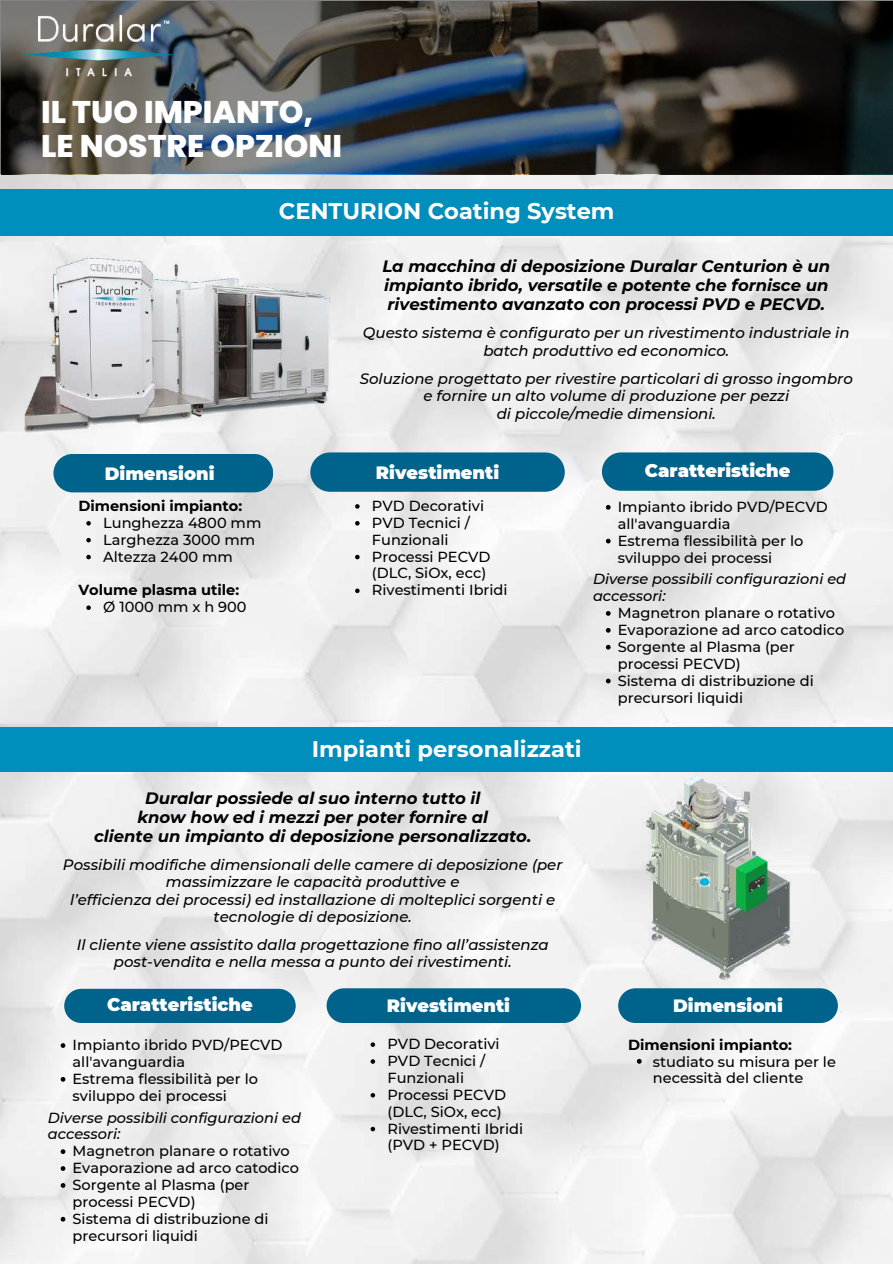
<style>
.page{position:relative;width:893px;height:1264px;background:#fff}
.page>*{position:absolute;margin:0;border:0;box-sizing:border-box;transform-origin:0 0}
.t1{font:800 31.35px/33.8px "Poppins";color:#fff}
.t2{font:700 22.5px "Montserrat";color:#fff}
.t3{font:900 17.85px "Montserrat";color:#fff}
.t4{font:italic 700 16.5px/18.9px "Montserrat";color:#000;text-align:justify}
.t5{font:italic 500 15px/17.2px "Montserrat";color:#000;text-align:center}
.t6{font:500 14.55px/17px "Montserrat";color:#000}
.t7{font:italic 500 14.55px/17px "Montserrat";color:#000}
.t8{font:700 14.55px "Montserrat";color:#000}
</style>
<div class="page">
<img style="left:0;top:173px;width:892px;height:1090px">
<div style="left:0;top:189px;width:892px;height:46px;background:#008ebc"></div>
<svg style="left:0;top:0;width:892px;height:173px;background:#3e4244"></svg>
<img style="left:18px;top:14px;width:162px;height:65px">
<img style="left:2px;top:226px;width:348px;height:220px;border-radius:19px">
<div style="left:0;top:727px;width:892px;height:45px;background:#008ebc"></div>
<div style="left:310px;top:452px;width:254px;height:40px;background:#00638c;border-radius:20px"></div>
<div style="left:602px;top:452px;width:231px;height:39px;background:#00638c;border-radius:19px"></div>
<div style="left:53px;top:454px;width:220px;height:38px;background:#00638c;border-radius:19px"></div>
<img style="left:521px;top:772px;width:371px;height:278px">
<div style="left:326px;top:988px;width:255px;height:35px;background:#00638c;border-radius:17px"></div>
<div style="left:64px;top:988px;width:231px;height:35px;background:#00638c;border-radius:17px"></div>
<div style="left:618px;top:988px;width:219px;height:35px;background:#00638c;border-radius:17px"></div>
<svg style="left:355px;top:504px;width:4px;height:4px"></svg>
<svg style="left:355px;top:521px;width:4px;height:4px"></svg>
<svg style="left:355px;top:555px;width:4px;height:4px"></svg>
<svg style="left:355px;top:588px;width:4px;height:5px"></svg>
<svg style="left:606px;top:505px;width:4px;height:4px"></svg>
<svg style="left:606px;top:538px;width:4px;height:5px"></svg>
<svg style="left:606px;top:611px;width:4px;height:4px"></svg>
<svg style="left:606px;top:628px;width:4px;height:4px"></svg>
<svg style="left:606px;top:645px;width:4px;height:4px"></svg>
<svg style="left:606px;top:678px;width:4px;height:5px"></svg>
<svg style="left:86px;top:521px;width:5px;height:4px"></svg>
<svg style="left:86px;top:538px;width:5px;height:4px"></svg>
<svg style="left:86px;top:555px;width:5px;height:4px"></svg>
<svg style="left:86px;top:605px;width:5px;height:5px"></svg>
<svg style="left:370px;top:1042px;width:5px;height:4px"></svg>
<svg style="left:370px;top:1059px;width:5px;height:4px"></svg>
<svg style="left:370px;top:1092px;width:5px;height:5px"></svg>
<svg style="left:370px;top:1126px;width:5px;height:5px"></svg>
<svg style="left:636px;top:1058px;width:5px;height:5px"></svg>
<svg style="left:61px;top:1043px;width:4px;height:4px"></svg>
<svg style="left:61px;top:1076px;width:4px;height:5px"></svg>
<svg style="left:61px;top:1149px;width:4px;height:4px"></svg>
<svg style="left:61px;top:1166px;width:4px;height:4px"></svg>
<svg style="left:61px;top:1182px;width:4px;height:5px"></svg>
<svg style="left:61px;top:1216px;width:4px;height:5px"></svg>
<h1 class="t1" style="left:41px;top:95px;width:302px">IL TUO IMPIANTO,<br>LE NOSTRE OPZIONI</h1>
<h2 class="t2" style="left:279px;top:197px;width:337px">CENTURION Coating System</h2>
<p class="t3" style="left:105px;top:463px;width:111px">Dimensioni</p>
<p class="t8" style="left:78px;top:497px;width:165px">Dimensioni impianto:</p>
<p class="t6" style="left:103px;top:514px;width:160px">Lunghezza 4800 mm<br>Larghezza 3000 mm<br>Altezza 2400 mm</p>
<p class="t8" style="left:78px;top:581px;width:162px">Volume plasma utile:</p>
<p class="t6" style="left:103px;top:598px;width:145px">Ø 1000 mm x h 900</p>
<p class="t4" style="left:382px;top:256px;width:449px">La macchina di deposizione Duralar Centurion è un impianto ibrido, versatile e potente che fornisce un rivestimento avanzato con processi PVD e PECVD.</p>
<p class="t5" style="left:363px;top:324px;width:488px">Questo sistema è configurato per un rivestimento industriale in batch produttivo ed economico.</p>
<p class="t5" style="left:360px;top:369px;width:494px">Soluzione progettato per rivestire particolari di grosso ingombro e fornire un alto volume di produzione per pezzi<br>di piccole/medie dimensioni.</p>
<p class="t3" style="left:376px;top:462px;width:125px">Rivestimenti</p>
<p class="t6" style="left:372px;top:497px;width:137px">PVD Decorativi<br>PVD Tecnici /<br>Funzionali<br>Processi PECVD (DLC, SiOx, ecc)<br>Rivestimenti Ibridi</p>
<p class="t3" style="left:644px;top:459px;width:147px">Caratteristiche</p>
<p class="t6" style="left:617px;top:498px;width:211px">Impianto ibrido PVD/PECVD all'avanguardia<br>Estrema flessibilità per lo sviluppo dei processi</p>
<p class="t7" style="left:593px;top:570px;width:254px">Diverse possibili configurazioni ed accessori:</p>
<p class="t6" style="left:617px;top:604px;width:228px">Magnetron planare o rotativo<br>Evaporazione ad arco catodico<br>Sorgente al Plasma (per processi PECVD)<br>Sistema di distribuzione di precursori liquidi</p>
<h2 class="t2" style="left:312px;top:735px;width:271px">Impianti personalizzati</h2>
<p class="t4" style="left:94px;top:789px;width:438px;text-align:center">Duralar possiede al suo interno tutto il<br>know how ed i mezzi per poter fornire al<br>cliente un impianto di deposizione personalizzato.</p>
<p class="t5" style="left:63px;top:856px;width:501px">Possibili modifiche dimensionali delle camere di deposizione (per massimizzare le capacità produttive e<br>l’efficienza dei processi) ed installazione di molteplici sorgenti e tecnologie di deposizione.</p>
<p class="t5" style="left:77px;top:935px;width:473px">Il cliente viene assistito dalla progettazione fino all’assistenza post-vendita e nella messa a punto dei rivestimenti.</p>
<p class="t3" style="left:387px;top:994px;width:125px">Rivestimenti</p>
<p class="t6" style="left:387px;top:1035px;width:137px">PVD Decorativi<br>PVD Tecnici /<br>Funzionali<br>Processi PECVD (DLC, SiOx, ecc)<br>Rivestimenti Ibridi (PVD + PECVD)</p>
<p class="t3" style="left:107px;top:993px;width:147px">Caratteristiche</p>
<p class="t6" style="left:73px;top:1036px;width:211px">Impianto ibrido PVD/PECVD all'avanguardia<br>Estrema flessibilità per lo sviluppo dei processi</p>
<p class="t7" style="left:48px;top:1108px;width:254px">Diverse possibili configurazioni ed accessori:</p>
<p class="t6" style="left:73px;top:1142px;width:228px">Magnetron planare o rotativo<br>Evaporazione ad arco catodico<br>Sorgente al Plasma (per processi PECVD)<br>Sistema di distribuzione di precursori liquidi</p>
<p class="t3" style="left:673px;top:994px;width:111px">Dimensioni</p>
<p class="t8" style="left:628px;top:1036px;width:165px">Dimensioni impianto:</p>
<p class="t6" style="left:653px;top:1053px;width:184px;line-height:16.4px">studiato su misura per le necessità del cliente</p>
</div>
